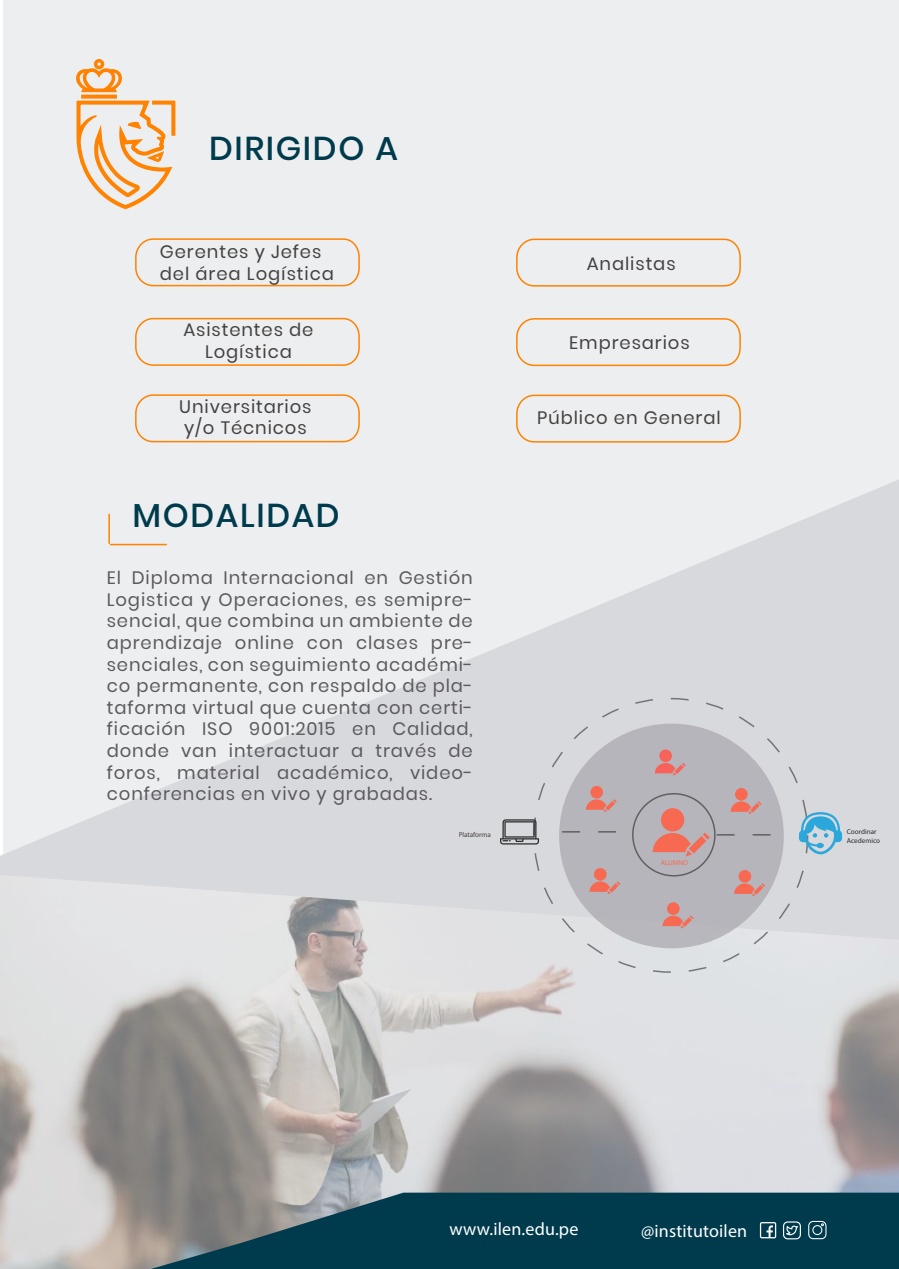
<style>
.page{position:relative;width:899px;height:1269px;background:#fff}
.page>*{position:absolute;margin:0;border:0;box-sizing:border-box;transform-origin:0 0}
.t1{font:500 33px "Poppins";letter-spacing:.05em;color:#003b4d}
.t2{font:18px/21.6px "Poppins";letter-spacing:.05em;color:#5b5b5f;text-align:justify}
.t3{font:18px/21.6px "Poppins";letter-spacing:.05em;color:#444242}
.t4{font:18px "Myriad Pro";letter-spacing:.01em;color:#fff}
.t5{font:7.2px/8.6px "Myriad Pro";color:#000}
.t6{font:7.2px "Myriad Pro";color:#211915}
.t7{font:7.2px "Myriad Pro";color:#ff4d2f}
</style>
<div class="page">
<div style="left:3px;top:0;width:896px;height:1269px;background:#edeef0"></div>
<svg style="left:77px;top:101px;width:98px;height:108px"></svg>
<svg style="left:81px;top:95px;width:36px;height:4px"></svg>
<svg style="left:76px;top:59px;width:46px;height:33px"></svg>
<svg style="left:0;top:480px;width:899px;height:395px"></svg>
<hr style="left:110px;top:544px;width:57px;height:1px;background:#ff8200">
<hr style="left:108px;top:514px;width:2px;height:30px;background:#ff8200">
<img style="left:0;top:875px;width:899px;height:394px">
<svg style="left:145px;top:1193px;width:754px;height:76px;fill:#003b4d"></svg>
<svg style="left:760px;top:1222px;width:16px;height:16px"></svg>
<svg style="left:783px;top:1221px;width:18px;height:18px"></svg>
<svg style="left:808px;top:1221px;width:18px;height:18px"></svg>
<div style="left:559px;top:723px;width:225px;height:225px;background:#b6b5bb;border-radius:50%"></div>
<svg style="left:590px;top:786px;width:13px;height:12px"></svg>
<svg style="left:586px;top:799px;width:31px;height:13px"></svg>
<svg style="left:659px;top:749px;width:13px;height:13px"></svg>
<svg style="left:655px;top:763px;width:31px;height:13px"></svg>
<svg style="left:735px;top:788px;width:13px;height:13px"></svg>
<svg style="left:730px;top:801px;width:31px;height:13px"></svg>
<svg style="left:594px;top:868px;width:13px;height:13px"></svg>
<svg style="left:589px;top:881px;width:31px;height:13px"></svg>
<svg style="left:667px;top:902px;width:13px;height:13px"></svg>
<svg style="left:662px;top:915px;width:31px;height:13px"></svg>
<div style="left:739px;top:870px;width:12px;height:13px;background:#f76951;border-radius:50%"></div>
<svg style="left:734px;top:883px;width:31px;height:13px"></svg>
<div style="left:632px;top:793px;width:84px;height:83px;border:2px solid #444242;border-radius:50%"></div>
<div style="left:661px;top:808px;width:23px;height:23px;background:#f76951;border-radius:50%"></div>
<svg style="left:653px;top:832px;width:57px;height:24px"></svg>
<svg style="left:717px;top:834px;width:54px;height:2px"></svg>
<svg style="left:562px;top:831px;width:55px;height:1px"></svg>
<svg style="left:799px;top:812px;width:43px;height:42px"></svg>
<svg style="left:500px;top:819px;width:39px;height:25px"></svg>
<svg style="left:135px;top:238px;width:225px;height:49px"></svg>
<svg style="left:135px;top:317px;width:225px;height:49px"></svg>
<svg style="left:135px;top:394px;width:225px;height:49px"></svg>
<svg style="left:516px;top:238px;width:225px;height:49px"></svg>
<svg style="left:516px;top:318px;width:225px;height:49px"></svg>
<svg style="left:516px;top:394px;width:225px;height:49px"></svg>
<h1 class="t1" style="left:209px;top:129px;width:190px">DIRIGIDO A</h1>
<p class="t3" style="left:160px;top:241px;width:175px">Gerentes y Jefes del área Logística</p>
<p class="t3" style="left:183px;top:319px;width:132px;text-align:center">Asistentes de<br>Logística</p>
<p class="t3" style="left:179px;top:396px;width:134px">Universitarios y/o Técnicos</p>
<h1 class="t1" style="left:132px;top:496px;width:209px">MODALIDAD</h1>
<p class="t2" style="left:107px;top:567px;width:368px">El Diploma Internacional en Gestión Logistica y Operaciones, es semipre&shy;sencial, que combina un ambiente de aprendizaje online con clases pre&shy;senciales, con seguimiento académi&shy;co permanente, con respaldo de pla&shy;taforma virtual que cuenta con certi&shy;ficación ISO 9001:2015 en Calidad, donde van interactuar a través de foros, material académico, video&shy;conferencias en vivo y grabadas.</p>
<p class="t6" style="left:459px;top:830px;width:34px">Plataforma</p>
<p class="t3" style="left:587px;top:253px;width:90px">Analistas</p>
<p class="t3" style="left:569px;top:332px;width:122px">Empresarios</p>
<p class="t3" style="left:537px;top:407px;width:185px">Público en General</p>
<p class="t7" style="left:661px;top:858px;width:29px">ALUMNO</p>
<p class="t5" style="left:847px;top:827px;width:35px">Coordinar<br>Acedemico</p>
<p class="t4" style="left:450px;top:1218px;width:130px">www.ilen.edu.pe</p>
<p class="t4" style="left:641px;top:1219px;width:108px">@institutoilen</p>
</div>
